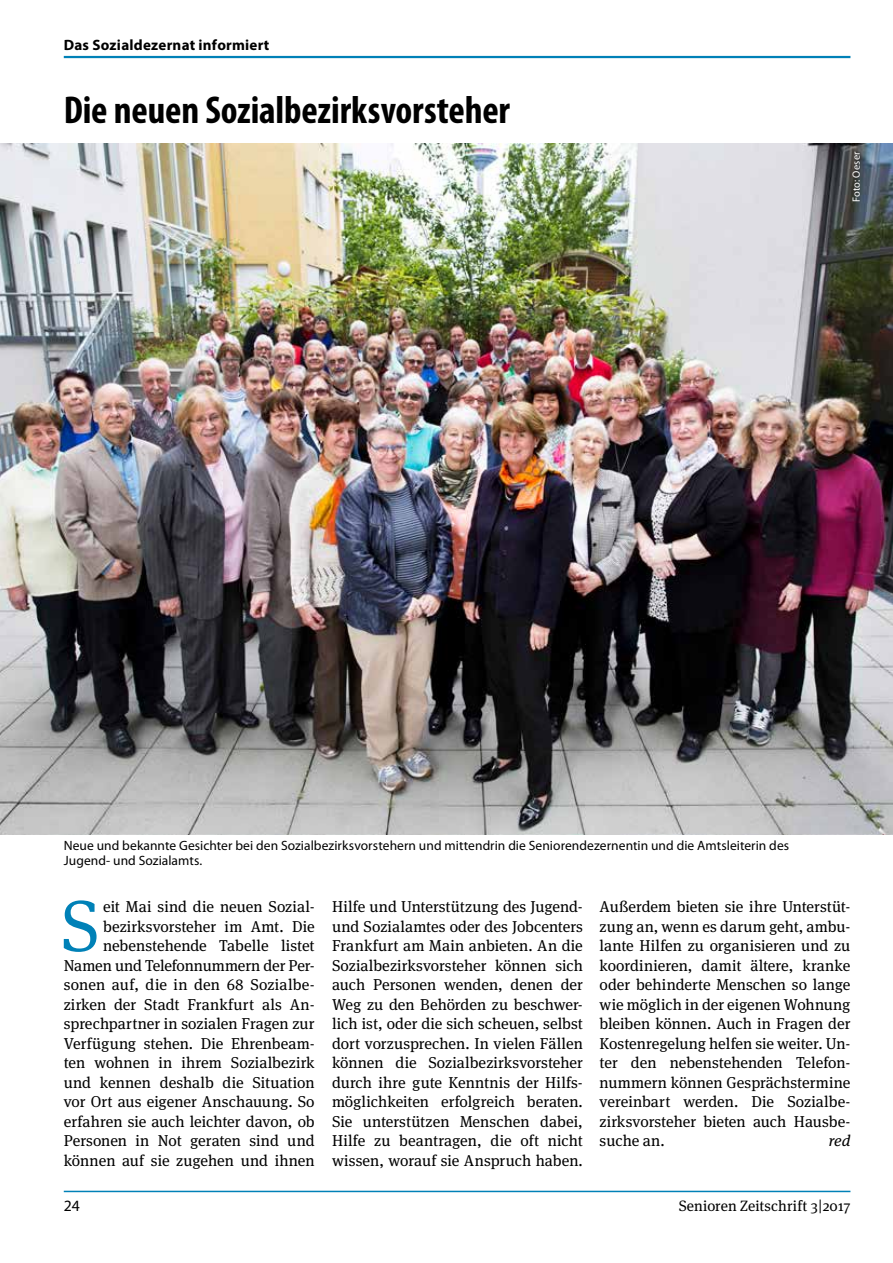
<style>
.page{position:relative;width:893px;height:1263px;background:#fff}
.page>*{position:absolute;margin:0;border:0;box-sizing:border-box;transform-origin:0 0}
.t1{font:72.3px "Meta Serif OT";color:#0081b7}
.t2{font:700 condensed 39px "Myriad Pro";letter-spacing:-.005em;color:#000}
.t3{font:15.75px/19.5px "Meta Serif OT";color:#000;text-align:justify}
.t4{font:italic 15.75px "Meta Serif OT";color:#000}
.t5{font:15.75px "Myriad Pro";color:#000}
.t6{font:700 15px "Myriad Pro";letter-spacing:.015em;color:#000}
.t7{font:15px "Meta Serif OT";letter-spacing:.005em;color:#000}
.t8{font:13.5px/15px "Myriad Pro";letter-spacing:.005em;color:#000}
.t9{font:10.5px "Myriad Pro";letter-spacing:.01em;color:#fff}
</style>
<div class="page">
<hr style="left:64px;top:1191px;width:786px;height:1px;background:#0081b7">
<hr style="left:64px;top:56px;width:786px;height:2px;background:#0081b7">
<img style="left:0;top:144px;width:893px;height:690px">
<p class="t6" style="left:64px;top:35px;width:207px">Das Sozialdezernat informiert</p>
<h2 class="t2" style="left:64px;top:85px;width:448px">Die neuen Sozialbezirksvorsteher</h2>
<p class="t9" style="left:851px;top:202px;width:52px;rotate:-90deg">Foto: Oeser</p>
<p class="t8" style="left:64px;top:838px;width:727px">Neue und bekannte Gesichter bei den Sozialbezirksvorstehern und mittendrin die Seniorendezernentin und die Amtsleiterin des<br>Jugend- und Sozialamts.</p>
<h1 class="t1" style="left:61px;top:884px;width:40px">S</h1>
<p class="t3" style="left:64px;top:897px;width:252px;text-align:right">eit Mai sind die neuen Sozial&shy;bezirksvorsteher im Amt. Die nebenstehende Tabelle listet Namen und Telefonnummern der Per&shy;sonen auf, die in den 68 Sozialbe&shy;zirken der Stadt Frankfurt als An&shy;sprechpartner in sozialen Fragen zur Verfügung stehen. Die Ehrenbeam&shy;ten wohnen in ihrem Sozialbezirk und kennen deshalb die Situation vor Ort aus eigener Anschauung. So erfahren sie auch leichter davon, ob Personen in Not geraten sind und können auf sie zugehen und ihnen</p>
<p class="t3" style="left:332px;top:897px;width:252px">Hilfe und Unterstützung des Jugend&shy;und Sozialamtes oder des Jobcenters Frankfurt am Main anbieten. An die Sozialbezirksvorsteher können sich auch Personen wenden, denen der Weg zu den Behörden zu beschwer&shy;lich ist, oder die sich scheuen, selbst dort vorzusprechen. In vielen Fällen können die Sozialbezirksvorsteher durch ihre gute Kenntnis der Hilfs&shy;möglichkeiten erfolgreich beraten.<br>Sie unterstützen Menschen dabei, Hilfe zu beantragen, die oft nicht wissen, worauf sie Anspruch haben.</p>
<p class="t3" style="left:600px;top:897px;width:252px">Außerdem bieten sie ihre Unterstüt&shy;zung an, wenn es darum geht, ambu&shy;lante Hilfen zu organisieren und zu koordinieren, damit ältere, kranke oder behinderte Menschen so lange wie möglich in der eigenen Wohnung bleiben können. Auch in Fragen der Kostenregelung helfen sie weiter. Un&shy;ter den nebenstehenden Telefon&shy;nummern können Gesprächstermine vereinbart werden. Die Sozialbe&shy;zirksvorsteher bieten auch Hausbe&shy;suche an.</p>
<p class="t4" style="left:829px;top:1131px;width:23px">red</p>
<p class="t5" style="left:64px;top:1197px;width:18px">24</p>
<p class="t7" style="left:679px;top:1197px;width:173px">Senioren Zeitschrift 3|2017</p>
</div>
